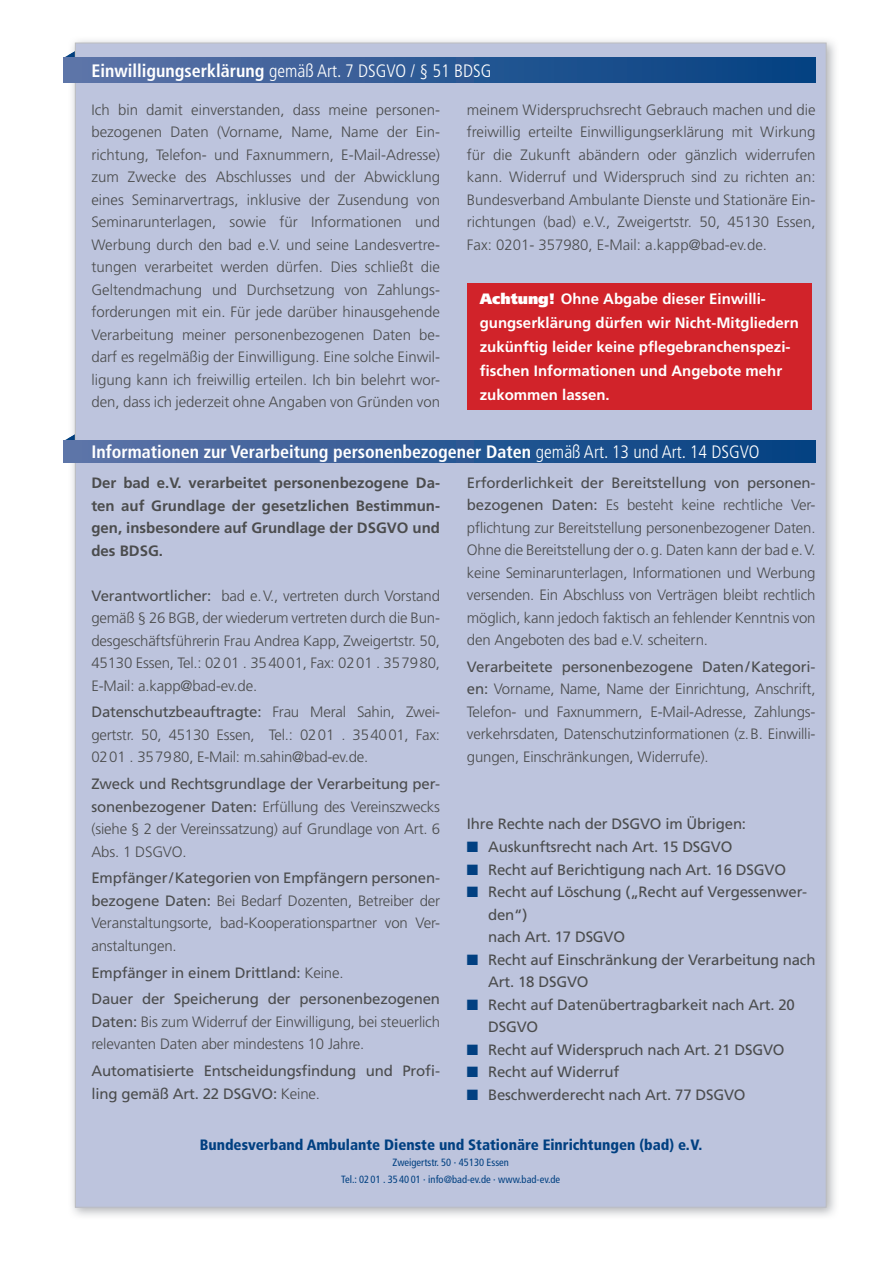
<style>
.page{position:relative;width:893px;height:1263px;background:#fff}
.page>*{position:absolute;margin:0;border:0;box-sizing:border-box;transform-origin:0 0}
.t1{font:700 condensed 18px "Frutiger";color:#fff}
.t2{font:300 condensed 18px "Frutiger";color:#fff}
.t3{font:300 15px/22.5px "Frutiger";letter-spacing:-.01em;color:#4b4c4d;text-align:justify}
.t4{font:15px/22.5px "Frutiger";letter-spacing:-.01em;color:#4b4c4d}
.t5{font:700 15px/24px "Frutiger";color:#fff}
.t6{font:700 15px/22.5px "Frutiger";color:#4b4c4d;text-align:justify}
.t7{font:900 condensed 15px "Frutiger";color:#014081}
.t8{font:condensed 10.5px/16.2px "Frutiger";color:#014081;text-align:center}
.s1{font-weight:700}
.s2{font-weight:300}
.s3{font-weight:400}
.s4{font-weight:900}
.s5{color:#014081}
</style>
<div class="page">
<img style="left:68px;top:40px;width:767px;height:1176px">
<img style="left:68px;top:47px;width:7px;height:11px">
<img style="left:68px;top:430px;width:7px;height:11px">
<div style="left:75px;top:43px;width:751px;height:1164px;background:#bdc4dd"></div>
<div style="left:64px;top:58px;width:752px;height:25px;background:linear-gradient(to right,#5e74a8,#004081)"></div>
<div style="left:64px;top:441px;width:752px;height:21px;background:linear-gradient(to right,#5e74a8,#004081)"></div>
<div style="left:467px;top:283px;width:345px;height:126px;background:#d1232a"></div>
<p class="t2" style="left:91px;top:60px;width:402px"><span class="s1">Einwilligungserklärung</span> gemäß Art. 7 DSGVO / § 51 BDSG</p>
<p class="t3" style="left:91px;top:98px;width:350px">Ich bin damit einverstanden, dass meine personen&shy;bezogenen Daten (Vorname, Name, Name der Ein&shy;richtung, Telefon- und Faxnummern, E-Mail-Adresse) zum Zwecke des Abschlusses und der Abwicklung eines Seminarvertrags, inklusive der Zusendung von Seminarunterlagen, sowie für Informationen und Werbung durch den bad e.V. und seine Landesvertre&shy;tungen verarbeitet werden dürfen. Dies schließt die Geltendmachung und Durchsetzung von Zahlungs&shy;forderungen mit ein. Für jede darüber hinausgehende Verarbeitung meiner personenbezogenen Daten be&shy;darf es regelmäßig der Einwilligung. Eine solche Einwil&shy;ligung kann ich freiwillig erteilen. Ich bin belehrt wor&shy;den, dass ich jederzeit ohne Angaben von Gründen von</p>
<p class="t3" style="left:467px;top:98px;width:350px">meinem Widerspruchsrecht Gebrauch machen und die freiwillig erteilte Einwilligungserklärung mit Wirkung für die Zukunft abändern oder gänzlich widerrufen kann. Widerruf und Widerspruch sind zu richten an:<br>Bundesverband Ambulante Dienste und Stationäre Ein&shy;richtungen (bad) e.V., Zweigertstr. 50, 45130 Essen, Fax: 0201- 357980, E-Mail: a.kapp@bad-ev.de.</p>
<p class="t1" style="left:91px;top:441px;width:670px">Informationen zur Verarbeitung personenbezogener Daten <span class="s2">gemäß Art. 13 und Art. 14 DSGVO</span></p>
<p class="t6" style="left:91px;top:472px;width:350px">Der bad e.V. verarbeitet personenbezogene Da&shy;ten auf Grundlage der gesetzlichen Bestimmun&shy;gen, insbesondere auf Grundlage der DSGVO und des BDSG.</p>
<p class="t3" style="left:91px;top:584px;width:350px"><span class="s3">Verantwortlicher:</span> bad e. V., vertreten durch Vorstand gemäß § 26 BGB, der wiederum vertreten durch die Bun&shy;desgeschäftsführerin Frau Andrea Kapp, Zweigertstr. 50, 45130 Essen, Tel.: 02 01 . 35 40 01, Fax: 02 01 . 35 79 80, E-Mail: a.kapp@bad-ev.de.</p>
<p class="t3" style="left:91px;top:701px;width:350px"><span class="s3">Datenschutzbeauftragte:</span> Frau Meral Sahin, Zwei&shy;gertstr. 50, 45130 Essen, Tel.: 02 01 . 35 40 01, Fax:<br>02 01 . 35 79 80, E-Mail: m.sahin@bad-ev.de.</p>
<p class="t3" style="left:91px;top:773px;width:350px"><span class="s3">Zweck und Rechtsgrundlage der Verarbeitung per&shy;sonenbezogener Daten:</span> Erfüllung des Vereinszwecks (siehe § 2 der Vereinssatzung) auf Grundlage von Art. 6<br>Abs. 1 DSGVO.</p>
<p class="t3" style="left:91px;top:867px;width:350px"><span class="s3">Empfänger / Kategorien von Empfängern personen&shy;bezogene Daten:</span> Bei Bedarf Dozenten, Betreiber der Veranstaltungsorte, bad-Kooperationspartner von Ver&shy;anstaltungen.</p>
<p class="t4" style="left:91px;top:959px;width:350px;line-height:26.7px">Empfänger in einem Drittland: <span class="s2">Keine.<br></span>Dauer der Speicherung der personenbezogenen</p>
<p class="t3" style="left:91px;top:1010px;width:350px"><span class="s3">Daten:</span> Bis zum Widerruf der Einwilligung, bei steuerlich relevanten Daten aber mindestens 10 Jahre.</p>
<p class="t4" style="left:91px;top:1060px;width:350px">Automatisierte Entscheidungsfindung und Profi&shy;ling gemäß Art. 22 DSGVO: <span class="s2">Keine.</span></p>
<p class="t5" style="left:480px;top:287px;width:321px"><span class="s4">Achtung!</span> Ohne Abgabe dieser Einwilli&shy;gungserklärung dürfen wir Nicht-Mitgliedern zukünftig leider keine pflegebranchenspezi&shy;fischen Informationen und Angebote mehr zukommen lassen.</p>
<p class="t3" style="left:467px;top:471px;width:350px"><span class="s3">Erforderlichkeit der Bereitstellung von personen&shy;bezogenen Daten:</span> Es besteht keine rechtliche Ver&shy;pflichtung zur Bereitstellung personenbezogener Daten.<br>Ohne die Bereitstellung der o. g. Daten kann der bad e. V. keine Seminar unterlagen, Informationen und Werbung versenden. Ein Abschluss von Verträgen bleibt rechtlich möglich, kann jedoch faktisch an fehlender Kenntnis von den Angeboten des bad e.V. scheitern.</p>
<p class="t3" style="left:467px;top:655px;width:350px"><span class="s3">Verarbeitete personenbezogene Daten / Kategori&shy;en:</span> Vorname, Name, Name der Einrichtung, Anschrift, Telefon- und Faxnummern, E-Mail-Adresse, Zahlungs&shy;verkehrsdaten, Datenschutzinformationen (z. B. Einwilli&shy;gungen, Einschränkungen, Widerrufe).</p>
<p class="t4" style="left:467px;top:813px;width:281px">Ihre Rechte nach der DSGVO im Übrigen:</p>
<p class="t4" style="left:467px;top:836px;width:267px"><span class="s5">■</span> Auskunftsrecht nach Art. 15 DSGVO</p>
<p class="t4" style="left:467px;top:858px;width:321px"><span class="s5">■</span> Recht auf Berichtigung nach Art. 16 DSGVO</p>
<p class="t4" style="left:488px;top:881px;width:320px;text-indent:-21px"><span class="s5">■</span> Recht auf Löschung („Recht auf Vergessenwer&shy;den“)<br>nach Art. 17 DSGVO</p>
<p class="t4" style="left:488px;top:948px;width:329px;text-indent:-21px"><span class="s5">■</span> Recht auf Einschränkung der Verarbeitung nach<br>Art. 18 DSGVO</p>
<p class="t4" style="left:488px;top:993px;width:308px;text-indent:-21px"><span class="s5">■</span> Recht auf Datenübertragbarkeit nach Art. 20<br>DSGVO</p>
<p class="t4" style="left:467px;top:1038px;width:319px"><span class="s5">■</span> Recht auf Widerspruch nach Art. 21 DSGVO</p>
<p class="t4" style="left:467px;top:1061px;width:154px"><span class="s5">■</span> Recht auf Widerruf</p>
<p class="t4" style="left:467px;top:1083px;width:280px"><span class="s5">■</span> Beschwerderecht nach Art. 77 DSGVO</p>
<p class="t7" style="left:200px;top:1136px;width:504px">Bundesverband Ambulante Dienste und Stationäre Einrichtungen (bad) e. V.</p>
<p class="t8" style="left:341px;top:1154px;width:221px">Zweigertstr. 50 · 45130 Essen<br>Tel.: 02 01 . 35 40 01 · info@bad-ev.de · www.bad-ev.de</p>
</div>
